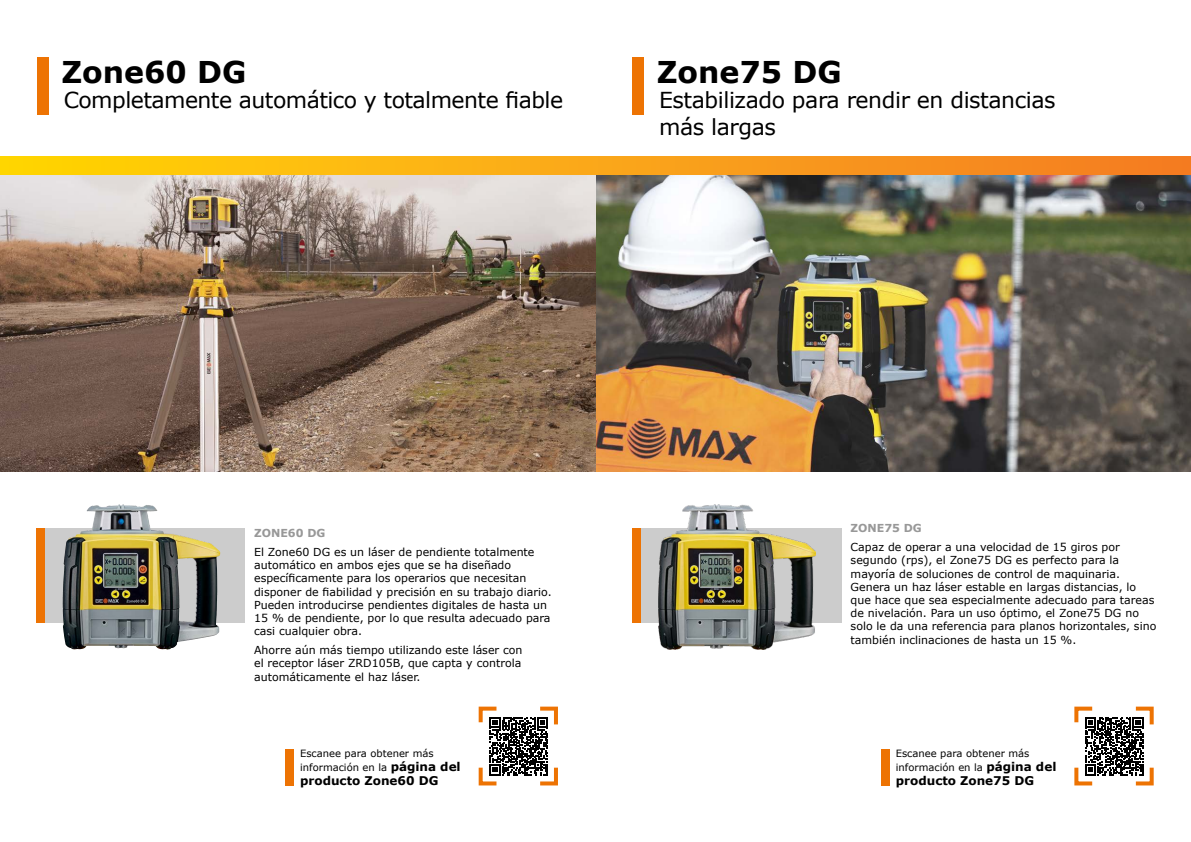
<style>
.page{position:relative;width:1191px;height:842px;background:#fff}
.page>*{position:absolute;margin:0;border:0;box-sizing:border-box;transform-origin:0 0}
.t1{font:700 30px "Verdana";color:#000}
.t2{font:22px/26.4px "Verdana";letter-spacing:-.02em;color:#000}
.t3{font:700 12px "Verdana";color:#000}
.t4{font:11px/13.2px "Verdana";color:#000}
.t5{font:700 11px "Verdana";color:#989898}
.t6{font:10px/14.4px "Verdana";color:#000}
.s1{font-weight:700;font-size:12px}
</style>
<div class="page">
<div style="left:632px;top:57px;width:11px;height:58px;background:#ed7303"></div>
<div style="left:632px;top:529px;width:209px;height:94px;background:#ccc"></div>
<div style="left:632px;top:529px;width:9px;height:94px;background:#ed7303"></div>
<div style="left:881px;top:749px;width:9px;height:36px;background:#ed7303"></div>
<img style="left:0;top:174px;width:1191px;height:297px">
<img style="left:658px;top:504px;width:157px;height:145px">
<svg style="left:1074px;top:706px;width:80px;height:80px"></svg>
<div style="left:37px;top:57px;width:11px;height:58px;background:#ed7303"></div>
<img style="left:45px;top:529px;width:200px;height:94px">
<div style="left:37px;top:529px;width:8px;height:94px;background:#ed7303"></div>
<img style="left:66px;top:504px;width:57px;height:39px">
<div style="left:286px;top:749px;width:8px;height:36px;background:#ed7303"></div>
<svg style="left:478px;top:706px;width:80px;height:80px"></svg>
<div style="left:0;top:157px;width:1191px;height:17px;background:linear-gradient(to right,#ffd605,#f47a26)"></div>
<h1 class="t1" style="left:61px;top:51px;width:186px">Zone60 DG</h1>
<h2 class="t2" style="left:64px;top:87px;width:501px">Completamente automático y totalmente fiable</h2>
<h1 class="t1" style="left:657px;top:51px;width:186px">Zone75 DG</h1>
<h2 class="t2" style="left:659px;top:87px;width:398px">Estabilizado para rendir en distancias más largas</h2>
<p class="t5" style="left:254px;top:525px;width:73px">ZONE60 DG</p>
<p class="t4" style="left:254px;top:545px;width:299px">El Zone60 DG es un láser de pendiente totalmente automático en ambos ejes que se ha diseñado específicamente para los operarios que necesitan disponer de fiabilidad y precisión en su trabajo diario.<br>Pueden introducirse pendientes digitales de hasta un 15 % de pendiente, por lo que resulta adecuado para casi cualquier obra.</p>
<p class="t4" style="left:254px;top:643px;width:270px;text-align:justify">Ahorre aún más tiempo utilizando este láser con el receptor láser ZRD105B, que capta y controla automáticamente el haz láser.</p>
<p class="t6" style="left:300px;top:746px;width:162px">Escanee para obtener más información en la <span class="s1">página del</span></p>
<p class="t3" style="left:300px;top:773px;width:140px">producto Zone60 DG</p>
<p class="t5" style="left:850px;top:521px;width:73px">ZONE75 DG</p>
<p class="t4" style="left:850px;top:540px;width:307px">Capaz de operar a una velocidad de 15 giros por segundo (rps), el Zone75 DG es perfecto para la mayoría de soluciones de control de maquinaria.<br>Genera un haz láser estable en largas distancias, lo que hace que sea especialmente adecuado para tareas de nivelación. Para un uso óptimo, el Zone75 DG no solo le da una referencia para planos horizontales, sino también inclinaciones de hasta un 15 %.</p>
<p class="t6" style="left:895px;top:746px;width:162px">Escanee para obtener más información en la <span class="s1">página del</span></p>
<p class="t3" style="left:895px;top:773px;width:140px">producto Zone75 DG</p>
</div>
